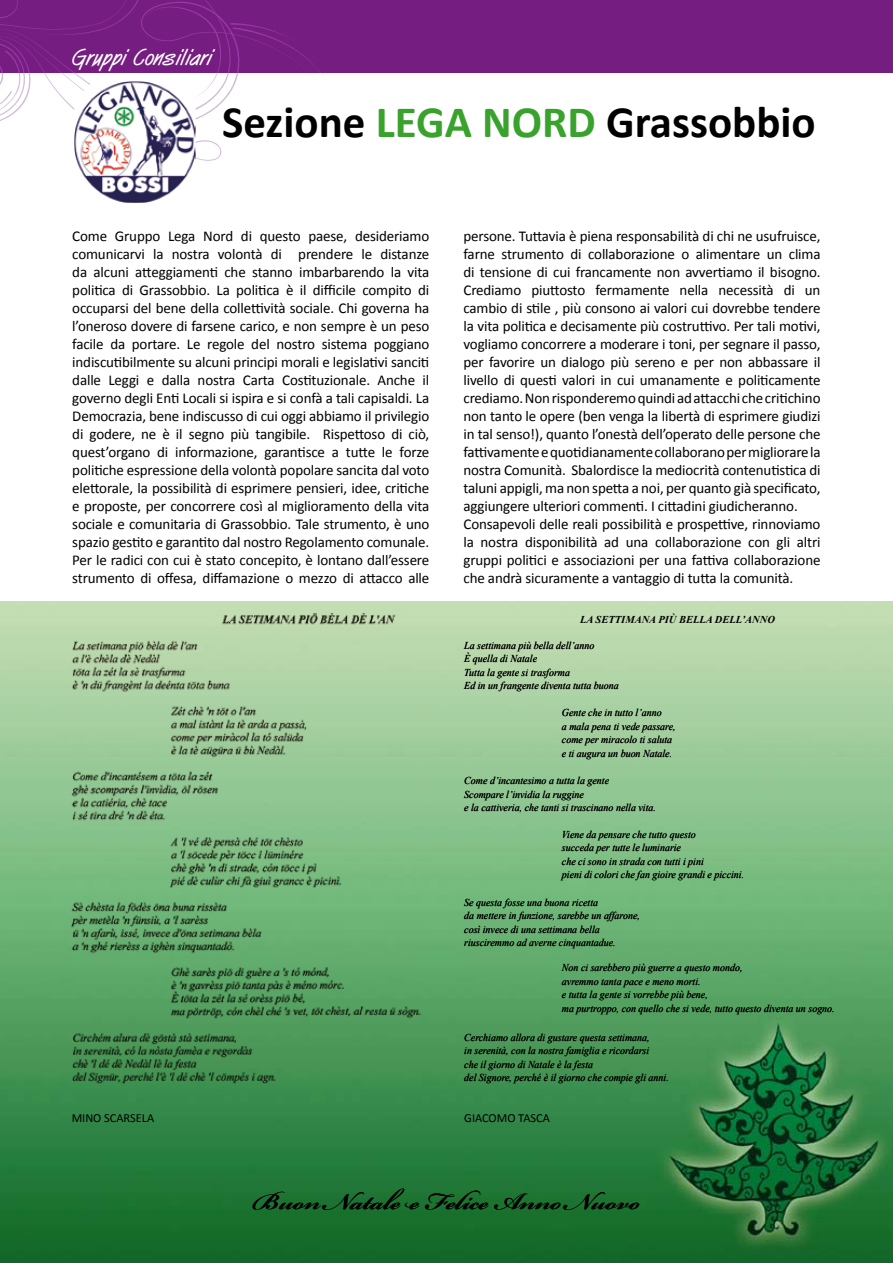
<style>
.page{position:relative;width:893px;height:1263px;background:#fff}
.page>*{position:absolute;margin:0;border:0;box-sizing:border-box;transform-origin:0 0}
.t1{font:700 45px "Calibri";color:#000}
.t2{font:700 36px "Bickham Script Pro";color:#000}
.t3{font:700 24px "Surfer";color:#fff}
.t4{font:15px/18px "Calibri";letter-spacing:-.01em;color:#000;text-align:justify}
.t5{font:12.3px "Calibri";color:#000}
.t6{font:italic 10.5px/13.5px "Times New Roman";color:#000;scale:.95 1}
.t7{font:italic 700 10.5px "Times New Roman";color:#000}
.s1{color:#39a22c}
</style>
<div class="page">
<img style="left:0;top:601px;width:893px;height:662px">
<img style="left:59px;top:633px;width:368px;height:460px">
<img style="left:218px;top:613px;width:268px;height:18px">
<div style="left:0;top:0;width:893px;height:72px;background:#751d80"></div>
<svg style="left:0;top:0;width:328px;height:161px"></svg>
<img style="left:74px;top:82px;width:122px;height:121px">
<h3 class="t3" style="left:72px;top:42px;width:140px">Gruppi Consiliari</h3>
<h1 class="t1" style="left:222px;top:93px;width:595px">Sezione <span class="s1">LEGA NORD</span> Grassobbio</h1>
<p class="t4" style="left:72px;top:227px;width:359px">Come Gruppo Lega Nord di questo paese, desideriamo comunicarvi la nostra volontà di prendere le distanze da alcuni atteggiamenti che stanno imbarbarendo la vita politica di Grassobbio. La politica è il difficile compito di occuparsi del bene della collettività sociale. Chi governa ha l’oneroso dovere di farsene carico, e non sempre è un peso facile da portare. Le regole del nostro sistema poggiano indiscutibilmente su alcuni principi morali e legislativi sanciti dalle Leggi e dalla nostra Carta Costituzionale. Anche il governo degli Enti Locali si ispira e si confà a tali capisaldi. La Democrazia, bene indiscusso di cui oggi abbiamo il privilegio di godere, ne è il segno più tangibile. Rispettoso di ciò, quest’organo di informazione, garantisce a tutte le forze politiche espressione della volontà popolare sancita dal voto elettorale, la possibilità di esprimere pensieri, idee, critiche e proposte, per concorrere così al miglioramento della vita sociale e comunitaria di Grassobbio. Tale strumento, è uno spazio gestito e garantito dal nostro Regolamento comunale.<br>Per le radici con cui è stato concepito, è lontano dall’essere strumento di offesa, diffamazione o mezzo di attacco alle</p>
<p class="t4" style="left:463px;top:227px;width:359px;text-align:left">persone. Tuttavia è piena responsabilità di chi ne usufruisce, farne strumento di collaborazione o alimentare un clima di tensione di cui francamente non avvertiamo il bisogno.<br>Crediamo piuttosto fermamente nella necessità di un cambio di stile , più consono ai valori cui dovrebbe tendere la vita politica e decisamente più costruttivo. Per tali motivi, vogliamo concorrere a moderare i toni, per segnare il passo, per favorire un dialogo più sereno e per non abbassare il livello di questi valori in cui umanamente e politicamente crediamo. Non risponderemo quindi ad attacchi che critichino non tanto le opere (ben venga la libertà di esprimere giudizi in tal senso!), quanto l’onestà dell’operato delle persone che fattivamente e quotidianamente collaborano per migliorare la nostra Comunità. Sbalordisce la mediocrità contenutistica di taluni appigli, ma non spetta a noi, per quanto già specificato, aggiungere ulteriori commenti. I cittadini giudicheranno.<br>Consapevoli delle reali possibilità e prospettive, rinnoviamo la nostra disponibilità ad una collaborazione con gli altri gruppi politici e associazioni per una fattiva collaborazione che andrà sicuramente a vantaggio di tutta la comunità.</p>
<p class="t7" style="left:580px;top:612px;width:196px">LA SETTIMANA PIÙ BELLA DELL’ANNO</p>
<p class="t6" style="left:464px;top:638px;width:164px">La settimana più bella dell’anno<br>È quella di Natale<br>Tutta la gente si trasforma<br>Ed in un frangente diventa tutta buona</p>
<p class="t6" style="left:562px;top:705px;width:121px">Gente che in tutto l’anno<br>a mala pena ti vede passare, come per miracolo ti saluta e ti augura un buon Natale.</p>
<p class="t6" style="left:464px;top:773px;width:203px">Come d’incantesimo a tutta la gente<br>Scompare l’invidia la ruggine<br>e la cattiveria, che tanti si trascinano nella vita.</p>
<p class="t6" style="left:562px;top:827px;width:193px">Viene da pensare che tutto questo<br>succeda per tutte le luminarie<br>che ci sono in strada con tutti i pini<br>pieni di colori che fan gioire grandi e piccini.</p>
<p class="t6" style="left:464px;top:895px;width:186px">Se questa fosse una buona ricetta<br>da mettere in funzione, sarebbe un affarone, così invece di una settimana bella riusciremmo ad averne cinquantadue.</p>
<p class="t6" style="left:562px;top:960px;width:289px">Non ci sarebbero più guerre a questo mondo,<br>avremmo tanta pace e meno morti.<br>e tutta la gente si vorrebbe più bene,<br>ma purtroppo, con quello che si vede, tutto questo diventa un sogno.</p>
<p class="t6" style="left:464px;top:1030px;width:217px">Cerchiamo allora di gustare questa settimana,<br>in serenità, con la nostra famiglia e ricordarsi<br>che il giorno di Natale è la festa<br>del Signore, perché è il giorno che compie gli anni.</p>
<p class="t5" style="left:72px;top:1110px;width:84px">MINO SCARSELA</p>
<p class="t5" style="left:464px;top:1110px;width:87px">GIACOMO TASCA</p>
<h2 class="t2" style="left:253px;top:1176px;width:388px">Buon Natale e Felice Anno Nuovo</h2>
</div>
